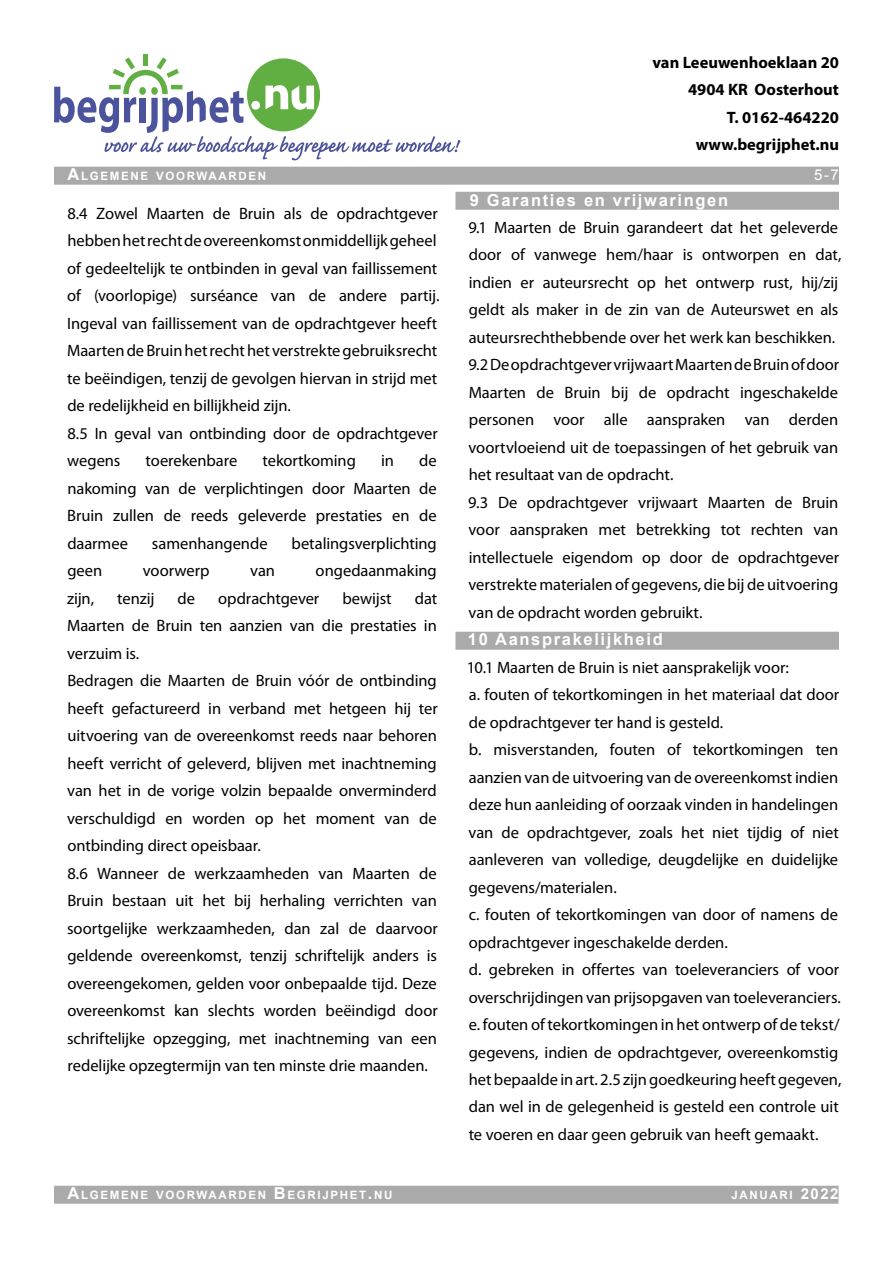
<style>
.page{position:relative;width:893px;height:1263px;background:#fff}
.page>*{position:absolute;margin:0;border:0;box-sizing:border-box;transform-origin:0 0}
.t1{font:16.5px/27.5px "Myriad Pro";color:#000}
.t2{font:700 16.5px/27.5px "Myriad Pro";color:#000;text-align:right}
.t3{font:700 16.5px "Arial";letter-spacing:.1em;color:#fff}
.t4{font:15px "Arial";color:#fff}
.t5{font:700 11.55px "Arial";letter-spacing:.145em;color:#fff}
.s1{font-size:16.5px}
.s2{font-size:15px}
</style>
<div class="page">
<div style="left:455px;top:192px;width:384px;height:18px;background:#aaa"></div>
<div style="left:455px;top:632px;width:384px;height:18px;background:#aaa"></div>
<div style="left:54px;top:167px;width:785px;height:18px;background:#aaa"></div>
<div style="left:143px;top:54px;width:5px;height:12px;background:#61af42"></div>
<svg style="left:54px;top:57px;width:406px;height:103px"></svg>
<div style="left:54px;top:1186px;width:784px;height:18px;background:#aaa"></div>
<p class="t2" style="left:652px;top:49px;width:188px">van Leeuwenhoeklaan 20<br>4904 KR Oosterhout<br>T. 0162-464220 www.begrijphet.nu</p>
<p class="t5" style="left:68px;top:169px;width:200px"><span class="s1">A</span>LGEMENE VOORWAARDEN</p>
<p class="t4" style="left:814px;top:165px;width:26px">5-7</p>
<p class="t1" style="left:67px;top:199px;width:374px">8.4 Zowel Maarten de Bruin als de opdrachtgever hebben het recht de overeenkomst onmiddellijk geheel of gedeeltelijk te ontbinden in geval van faillissement of (voorlopige) surséance van de andere partij.<br>Ingeval van faillissement van de opdrachtgever heeft Maarten de Bruin het recht het verstrekte gebruiksrecht te beëindigen, tenzij de gevolgen hiervan in strijd met de redelijkheid en billijkheid zijn.<br>8.5 In geval van ontbinding door de opdrachtgever wegens</p>
<p class="t1" style="left:67px;top:447px;width:371px;text-align:justify;text-indent:352px">de nakoming van de verplichtingen door Maarten de Bruin zullen de reeds geleverde prestaties en de daarmee</p>
<p class="t1" style="left:146px;top:447px;width:93px">toerekenbare</p>
<p class="t1" style="left:263px;top:447px;width:95px">tekortkoming</p>
<p class="t1" style="left:381px;top:447px;width:14px">in</p>
<p class="t1" style="left:152px;top:529px;width:117px">samenhangende</p>
<p class="t1" style="left:292px;top:529px;width:147px">betalingsverplichting</p>
<p class="t1" style="left:67px;top:557px;width:36px">geen</p>
<p class="t1" style="left:143px;top:557px;width:68px">voorwerp</p>
<p class="t1" style="left:250px;top:557px;width:26px">van</p>
<p class="t1" style="left:316px;top:557px;width:123px">ongedaanmaking</p>
<p class="t1" style="left:67px;top:584px;width:29px">zijn,</p>
<p class="t1" style="left:117px;top:584px;width:39px">tenzij</p>
<p class="t1" style="left:178px;top:584px;width:19px">de</p>
<p class="t1" style="left:218px;top:584px;width:103px">opdrachtgever</p>
<p class="t1" style="left:342px;top:584px;width:51px">bewijst</p>
<p class="t1" style="left:67px;top:584px;width:372px;text-indent:348px">dat Maarten de Bruin ten aanzien van die prestaties in verzuim is.<br>Bedragen die Maarten de Bruin vóór de ontbinding heeft gefactureerd in verband met hetgeen hij ter uitvoering van de overeenkomst reeds naar behoren heeft verricht of geleverd, blijven met inachtneming van het in de vorige volzin bepaalde onverminderd verschuldigd en worden op het moment van de ontbinding direct opeisbaar.<br>8.6 Wanneer de werkzaamheden van Maarten de Bruin bestaan uit het bij herhaling verrichten van soortgelijke werkzaamheden, dan zal de daarvoor geldende overeenkomst, tenzij schriftelijk anders is overeengekomen, gelden voor onbepaalde tijd. Deze overeenkomst kan slechts worden beëindigd door schriftelijke opzegging, met inachtneming van een redelijke opzegtermijn van ten minste drie maanden.</p>
<p class="t3" style="left:470px;top:189px;width:260px">9 Garanties en vrijwaringen</p>
<p class="t1" style="left:468px;top:213px;width:375px">9.1 Maarten de Bruin garandeert dat het geleverde door of vanwege hem/haar is ontworpen en dat, indien er auteursrecht op het ontwerp rust, hij/zij geldt als maker in de zin van de Auteurswet en als auteursrechthebbende over het werk kan beschikken.<br>9.2 De opdrachtgever vrijwaart Maarten de Bruin of door Maarten de Bruin bij de opdracht ingeschakelde personen voor alle aanspraken van derden voortvloeiend uit de toepassingen of het gebruik van het resultaat van de opdracht.<br>9.3 De opdrachtgever vrijwaart Maarten de Bruin voor aanspraken met betrekking tot rechten van intellectuele eigendom op door de opdrachtgever verstrekte materialen of gegevens, die bij de uitvoering van de opdracht worden gebruikt.</p>
<p class="t3" style="left:468px;top:629px;width:196px">10 Aansprakelijkheid</p>
<p class="t1" style="left:467px;top:653px;width:376px">10.1 Maarten de Bruin is niet aansprakelijk voor:<br>a. fouten of tekortkomingen in het materiaal dat door de opdrachtgever ter hand is gesteld.<br>b. misverstanden, fouten of tekortkomingen ten aanzien van de uitvoering van de overeenkomst indien deze hun aanleiding of oorzaak vinden in handelingen van de opdrachtgever, zoals het niet tijdig of niet aanleveren van volledige, deugdelijke en duidelijke gegevens/materialen.<br>c. fouten of tekortkomingen van door of namens de opdrachtgever ingeschakelde derden.<br>d. gebreken in offertes van toeleveranciers of voor overschrijdingen van prijsopgaven van toeleveranciers. e. fouten of tekortkomingen in het ontwerp of de tekst/ gegevens, indien de opdrachtgever, overeenkomstig het bepaalde in art. 2.5 zijn goedkeuring heeft gegeven, dan wel in de gelegenheid is gesteld een controle uit te voeren en daar geen gebruik van heeft gemaakt.</p>
<p class="t5" style="left:68px;top:1188px;width:326px"><span class="s1">A</span>LGEMENE VOORWAARDEN <span class="s1">B</span>EGRIJPHET<span class="s1">.</span>NU</p>
<p class="t5" style="left:731px;top:1188px;width:108px">JANUARI <span class="s2">2022</span></p>
</div>
